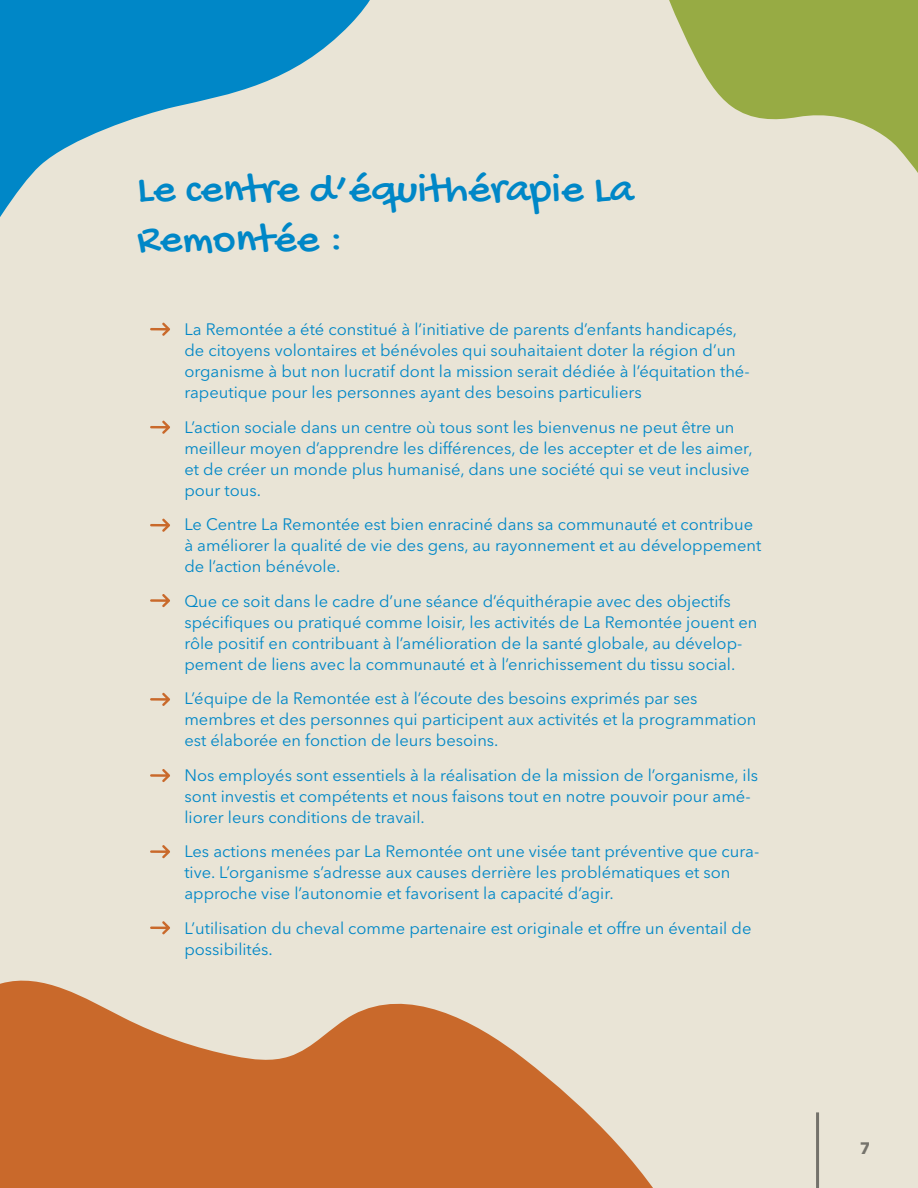
<style>
.page{position:relative;width:918px;height:1188px;background:#e9e4d6}
.page>*{position:absolute;margin:0;border:0;box-sizing:border-box;transform-origin:0 0}
.t1{font:43.5px/49.9px "Gochi Hand";color:#0087c7}
.t2{font:16.5px/21px "Avenir Next LT Pro";color:#0087c7}
.t3{font:700 16.5px "Avenir Next LT Pro";color:#000}
</style>
<div class="page">
<hr style="left:816px;top:1112px;width:3px;height:76px;background:#000">
<svg style="left:150px;top:421px;width:20px;height:13px"></svg>
<svg style="left:150px;top:519px;width:20px;height:13px"></svg>
<svg style="left:150px;top:594px;width:20px;height:13px"></svg>
<svg style="left:150px;top:693px;width:20px;height:13px"></svg>
<svg style="left:150px;top:769px;width:20px;height:13px"></svg>
<svg style="left:150px;top:845px;width:20px;height:13px"></svg>
<svg style="left:150px;top:921px;width:20px;height:13px"></svg>
<svg style="left:0;top:0;width:392px;height:378px;background:#abcbd1"></svg>
<svg style="left:0;top:972px;width:740px;height:216px;background:#d59a6f"></svg>
<svg style="left:608px;top:0;width:310px;height:336px;background:#d3d5b0"></svg>
<h1 class="t1" style="left:137px;top:167px;width:498px">Le centre d’équithérapie La<br>Remontée :</h1>
<p class="t2" style="left:184px;top:319px;width:567px">La Remontée a été constitué à l’initiative de parents d’enfants handicapés, de citoyens volontaires et bénévoles qui souhaitaient doter la région d’un organisme à but non lucratif dont la mission serait dédiée à l’équitation thé&shy;rapeutique pour les personnes ayant des besoins particuliers</p>
<p class="t2" style="left:184px;top:417px;width:570px">L’action sociale dans un centre où tous sont les bienvenus ne peut être un meilleur moyen d’apprendre les différences, de les accepter et de les aimer, et de créer un monde plus humanisé, dans une société qui se veut inclusive pour tous.</p>
<p class="t2" style="left:184px;top:514px;width:579px">Le Centre La Remontée est bien enraciné dans sa communauté et contribue à améliorer la qualité de vie des gens, au rayonnement et au développement de l’action bénévole.</p>
<p class="t2" style="left:184px;top:591px;width:575px">Que ce soit dans le cadre d’une séance d’équithérapie avec des objectifs spécifiques ou pratiqué comme loisir, les activités de La Remontée jouent en rôle positif en contribuant à l’amélioration de la santé globale, au dévelop&shy;pement de liens avec la communauté et à l’enrichissement du tissu social.</p>
<p class="t2" style="left:184px;top:688px;width:574px">L’équipe de la Remontée est à l’écoute des besoins exprimés par ses membres et des personnes qui participent aux activités et la programmation est élaborée en fonction de leurs besoins.</p>
<p class="t2" style="left:184px;top:765px;width:575px">Nos employés sont essentiels à la réalisation de la mission de l’organisme, ils sont investis et compétents et nous faisons tout en notre pouvoir pour amé&shy;liorer leurs conditions de travail.</p>
<p class="t2" style="left:184px;top:841px;width:576px">Les actions menées par La Remontée ont une visée tant préventive que cura&shy;tive. L’organisme s’adresse aux causes derrière les problématiques et son approche vise l’autonomie et favorisent la capacité d’agir.</p>
<p class="t2" style="left:184px;top:918px;width:569px">L’utilisation du cheval comme partenaire est originale et offre un éventail de possibilités.</p>
<p class="t3" style="left:859px;top:1138px;width:12px">7</p>
</div>
